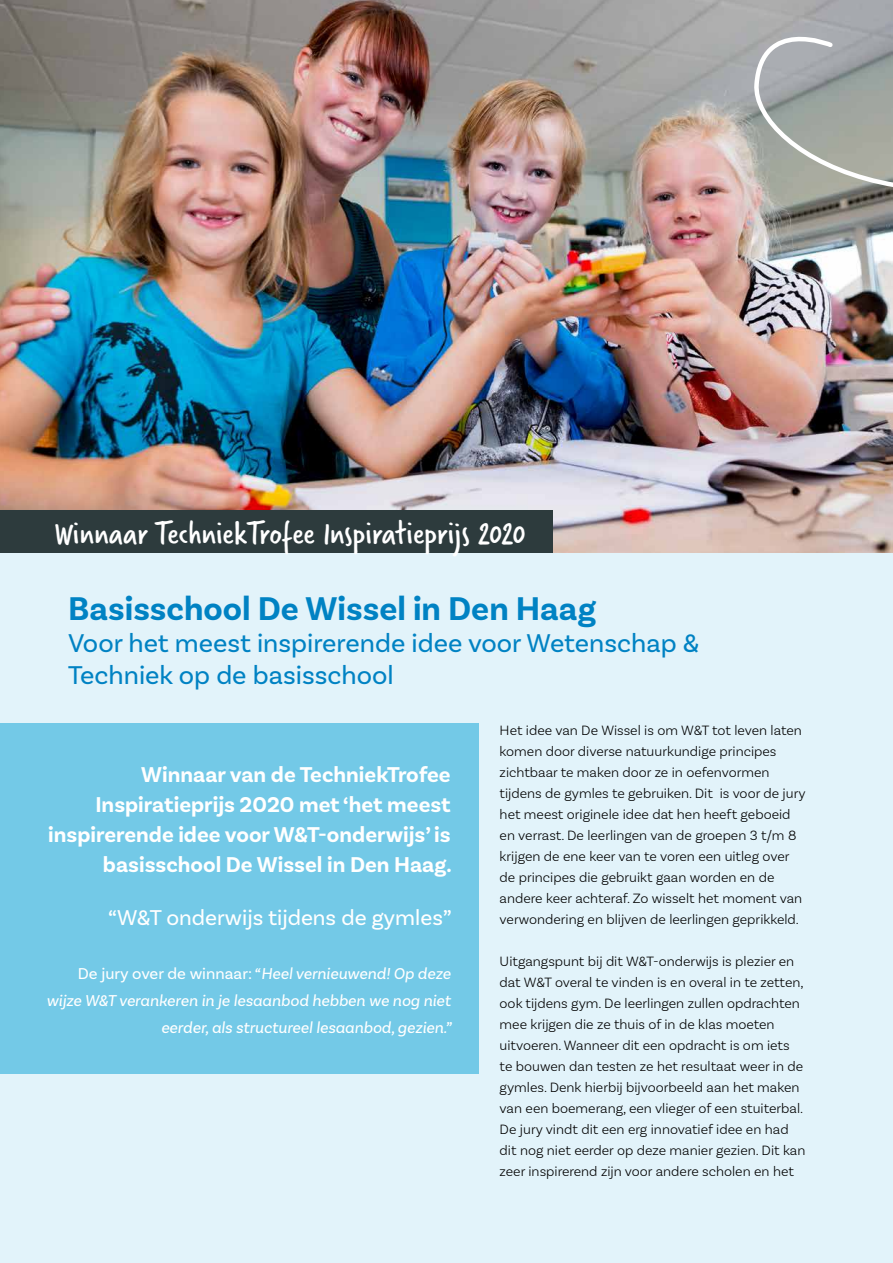
<style>
.page{position:relative;width:893px;height:1263px;background:#e2f3fa}
.page>*{position:absolute;margin:0;border:0;box-sizing:border-box;transform-origin:0 0}
.t1{font:34.5px "Verveine";color:#fff}
.t2{font:700 34.5px "Basic Sans";color:#0082c3}
.t3{font:27px/32.4px "Basic Sans";color:#0082c3}
.t4{font:700 22.5px/30px "Basic Sans";color:#fff;text-align:right}
.t5{font:22.5px "Basic Sans";color:#fff}
.t6{font:italic 16.5px/27px "Basic Sans";color:#fff;text-align:right}
.t7{font:300 14.25px/21px "Basic Sans";color:#000}
.s1{font-style:normal}
</style>
<div class="page">
<img style="left:0;top:0;width:893px;height:553px">
<div style="left:0;top:723px;width:478px;height:351px;background:#73c9e7"></div>
<div style="left:0;top:510px;width:553px;height:43px;background:#2d3b3d"></div>
<svg style="left:747px;top:0;width:146px;height:304px;background:#a6a9a7"></svg>
<h1 class="t1" style="left:54px;top:509px;width:473px">Winnaar TechniekTrofee Inspiratieprijs 2020</h1>
<h1 class="t2" style="left:68px;top:587px;width:529px">Basisschool De Wissel in Den Haag</h1>
<h2 class="t3" style="left:68px;top:626px;width:633px">Voor het meest inspirerende idee voor Wetenschap &amp;<br>Techniek op de basisschool</h2>
<h3 class="t4" style="left:48px;top:760px;width:405px">Winnaar van de TechniekTrofee Inspiratieprijs 2020 met ‘het meest inspirerende idee voor W&amp;T-onderwijs’ is basisschool De Wissel in Den Haag.</h3>
<h3 class="t5" style="left:108px;top:904px;width:345px">“W&amp;T onderwijs tijdens de gymles”</h3>
<p class="t6" style="left:47px;top:960px;width:407px"><span class="s1">De jury over de winnaar:</span> “Heel vernieuwend! Op deze wijze W&amp;T verankeren in je lesaanbod hebben we nog niet eerder, als structureel lesaanbod, gezien.”</p>
<p class="t7" style="left:500px;top:720px;width:307px">Het idee van De Wissel is om W&amp;T tot leven laten komen door diverse natuurkundige principes zichtbaar te maken door ze in oefenvormen tijdens de gymles te gebruiken. Dit is voor de jury het meest originele idee dat hen heeft geboeid en verrast. De leerlingen van de groepen 3 t/m 8 krijgen de ene keer van te voren een uitleg over de principes die gebruikt gaan worden en de andere keer achteraf. Zo wisselt het moment van verwondering en blijven de leerlingen geprikkeld.</p>
<p class="t7" style="left:500px;top:951px;width:307px">Uitgangspunt bij dit W&amp;T-onderwijs is plezier en dat W&amp;T overal te vinden is en overal in te zetten, ook tijdens gym. De leerlingen zullen opdrachten mee krijgen die ze thuis of in de klas moeten uitvoeren. Wanneer dit een opdracht is om iets te bouwen dan testen ze het resultaat weer in de gymles. Denk hierbij bijvoorbeeld aan het maken van een boemerang, een vlieger of een stuiterbal.<br>De jury vindt dit een erg innovatief idee en had dit nog niet eerder op deze manier gezien. Dit kan zeer inspirerend zijn voor andere scholen en het</p>
</div>
